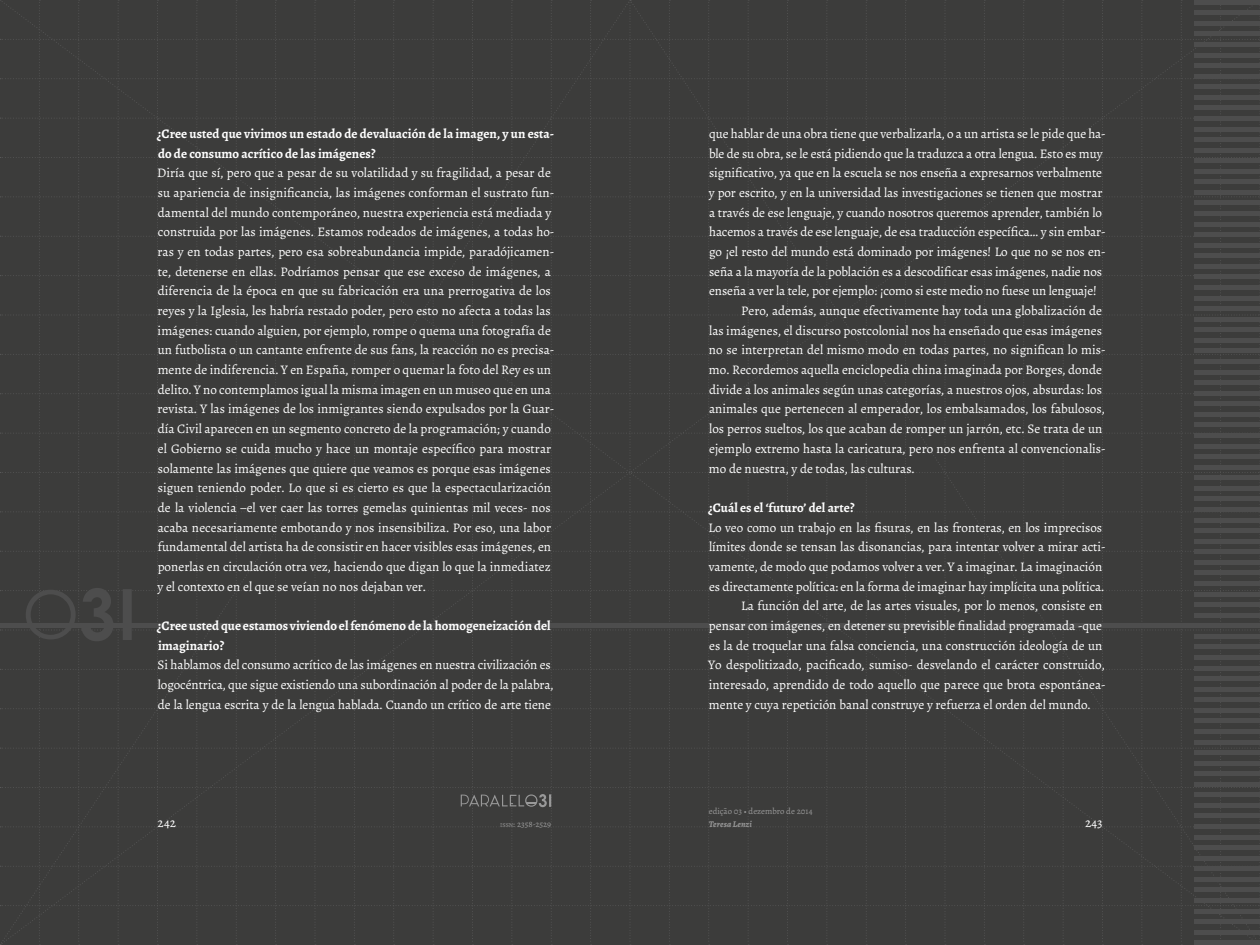
<style>
.page{position:relative;width:1260px;height:945px;background:#3c3c3b}
.page>*{position:absolute;margin:0;border:0;box-sizing:border-box;transform-origin:0 0}
.t1{font:13.12px/19.7px "Alegreya";color:#fff}
.t2{font:700 13.12px/19.7px "Alegreya";color:#fff}
.t3{font:8.75px "Alegreya";color:#999}
.t4{font:italic 700 8.75px "Alegreya";letter-spacing:.01em;color:#999}
.s1{font-size:6.12px}
</style>
<div class="page">
<p class="t2" style="left:157px;top:124px;width:399px">¿Cree usted que vivimos un estado de devaluación de la imagen, y un esta&shy;do de consumo acrítico de las imágenes?</p>
<p class="t1" style="left:157px;top:163px;width:398px">Diría que sí, pero que a pesar de su volatilidad y su fragilidad, a pesar de su apariencia de insignificancia, las imágenes conforman el sustrato fun&shy;damental del mundo contemporáneo, nuestra experiencia está mediada y construida por las imágenes. Estamos rodeados de imágenes, a todas ho&shy;ras y en todas partes, pero esa sobreabundancia impide, paradójicamen&shy;te, detenerse en ellas. Podríamos pensar que ese exceso de imágenes, a diferencia de la época en que su fabricación era una prerrogativa de los reyes y la Iglesia, les habría restado poder, pero esto no afecta a todas las imágenes: cuando alguien, por ejemplo, rompe o quema una fotografía de un futbolista o un cantante enfrente de sus fans, la reacción no es precisa&shy;mente de indiferencia. Y en España, romper o quemar la foto del Rey es un delito. Y no contemplamos igual la misma imagen en un museo que en una revista. Y las imágenes de los inmigrantes siendo expulsados por la Guar&shy;día Civil aparecen en un segmento concreto de la programación; y cuando el Gobierno se cuida mucho y hace un montaje específico para mostrar solamente las imágenes que quiere que veamos es porque esas imágenes siguen teniendo poder. Lo que si es cierto es que la espectacularización de la violencia –el ver caer las torres gemelas quinientas mil veces- nos acaba necesariamente embotando y nos insensibiliza. Por eso, una labor fundamental del artista ha de consistir en hacer visibles esas imágenes, en ponerlas en circulación otra vez, haciendo que digan lo que la inmediatez y el contexto en el que se veían no nos dejaban ver.</p>
<p class="t2" style="left:157px;top:616px;width:395px">¿Cree usted que estamos viviendo el fenómeno de la homogeneización del imaginario?</p>
<p class="t1" style="left:158px;top:655px;width:398px">Si hablamos del consumo acrítico de las imágenes en nuestra civilización es logocéntrica, que sigue existiendo una subordinación al poder de la palabra, de la lengua escrita y de la lengua hablada. Cuando un crítico de arte tiene</p>
<p class="t1" style="left:709px;top:124px;width:398px">que hablar de una obra tiene que verbalizarla, o a un artista se le pide que ha-</p>
<p class="t1" style="left:709px;top:143px;width:395px">ble de su obra, se le está pidiendo que la traduzca a otra lengua. Esto es muy</p>
<p class="t1" style="left:709px;top:163px;width:395px">significativo, ya que en la escuela se nos enseña a expresarnos verbalmente</p>
<p class="t1" style="left:709px;top:183px;width:395px">y por escrito, y en la universidad las investigaciones se tienen que mostrar</p>
<p class="t1" style="left:709px;top:202px;width:395px">a través de ese lenguaje, y cuando nosotros queremos aprender, también lo</p>
<p class="t1" style="left:709px;top:222px;width:398px">hacemos a través de ese lenguaje, de esa traducción específica… y sin embar-</p>
<p class="t1" style="left:709px;top:242px;width:398px">go ¡el resto del mundo está dominado por imágenes! Lo que no se nos en-</p>
<p class="t1" style="left:709px;top:262px;width:394px">seña a la mayoría de la población es a descodificar esas imágenes, nadie nos</p>
<p class="t1" style="left:709px;top:281px;width:389px">enseña a ver la tele, por ejemplo: ¡como si este medio no fuese un lenguaje!</p>
<p class="t1" style="left:741px;top:301px;width:362px">Pero, además, aunque efectivamente hay toda una globalización de</p>
<p class="t1" style="left:709px;top:321px;width:395px">las imágenes, el discurso postcolonial nos ha enseñado que esas imágenes</p>
<p class="t1" style="left:709px;top:340px;width:398px">no se interpretan del mismo modo en todas partes, no significan lo mis-</p>
<p class="t1" style="left:709px;top:360px;width:395px">mo. Recordemos aquella enciclopedia china imaginada por Borges, donde</p>
<p class="t1" style="left:709px;top:380px;width:394px">divide a los animales según unas categorías, a nuestros ojos, absurdas: los</p>
<p class="t1" style="left:709px;top:399px;width:397px">animales que pertenecen al emperador, los embalsamados, los fabulosos,</p>
<p class="t1" style="left:709px;top:419px;width:395px">los perros sueltos, los que acaban de romper un jarrón, etc. Se trata de un</p>
<p class="t1" style="left:709px;top:439px;width:398px">ejemplo extremo hasta la caricatura, pero nos enfrenta al convencionalis-</p>
<p class="t1" style="left:709px;top:458px;width:207px">mo de nuestra, y de todas, las culturas.</p>
<p class="t2" style="left:708px;top:498px;width:148px">¿Cuál es el ‘futuro’ del arte?</p>
<p class="t1" style="left:708px;top:517px;width:395px">Lo veo como un trabajo en las fisuras, en las fronteras, en los imprecisos</p>
<p class="t1" style="left:709px;top:537px;width:398px">límites donde se tensan las disonancias, para intentar volver a mirar acti-</p>
<p class="t1" style="left:709px;top:557px;width:395px">vamente, de modo que podamos volver a ver. Y a imaginar. La imaginación</p>
<p class="t1" style="left:709px;top:577px;width:397px">es directamente política: en la forma de imaginar hay implícita una política.</p>
<p class="t1" style="left:741px;top:596px;width:363px">La función del arte, de las artes visuales, por lo menos, consiste en</p>
<p class="t1" style="left:709px;top:616px;width:395px">pensar con imágenes, en detener su previsible finalidad programada -que</p>
<p class="t1" style="left:709px;top:636px;width:395px">es la de troquelar una falsa conciencia, una construcción ideología de un</p>
<p class="t1" style="left:708px;top:655px;width:398px">Yo despolitizado, pacificado, sumiso- desvelando el carácter construido,</p>
<p class="t1" style="left:709px;top:675px;width:398px">interesado, aprendido de todo aquello que parece que brota espontánea-</p>
<p class="t1" style="left:709px;top:695px;width:383px">mente y cuya repetición banal construye y refuerza el orden del mundo.</p>
<p class="t3" style="left:709px;top:805px;width:105px">edição 03 • dezembro de 2014</p>
<p class="t1" style="left:158px;top:813px;width:20px">242</p>
<p class="t3" style="left:500px;top:819px;width:52px"><span class="s1">ISSN</span>: 2358-2529</p>
<p class="t4" style="left:709px;top:818px;width:45px">Teresa Lenzi</p>
<p class="t1" style="left:1085px;top:813px;width:19px">243</p>
</div>
